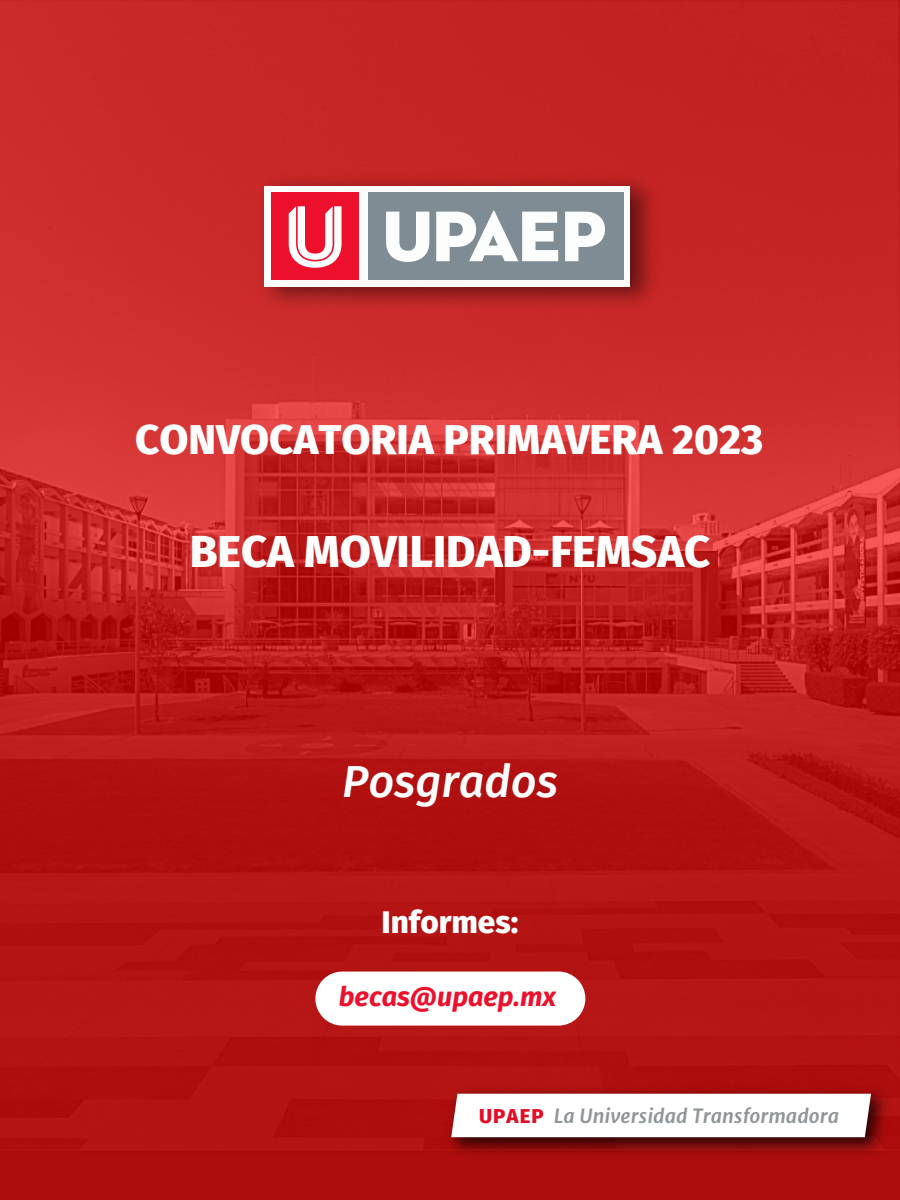
<style>
.page{position:relative;width:900px;height:1200px;background:#fff}
.page>*{position:absolute;margin:0;border:0;box-sizing:border-box;transform-origin:0 0}
.t1{font:800 45px "Fira Sans";color:#fff}
.t2{font:italic 500 45px "Fira Sans";color:#fff}
.t3{font:800 42px "Fira Sans";color:#fff}
.t4{font:800 31.5px "Fira Sans";color:#fff}
.t5{font:italic 700 27px "Fira Sans";color:#ed102c}
.t6{font:italic 700 19.35px "Merriweather Sans";color:#8f9598}
.s1{font-family:"Fira Sans";font-weight:800;font-style:normal;font-size:20.25px;color:#e30d26}
</style>
<div class="page">
<img style="left:0;top:0;width:900px;height:1199px">
<img style="left:438px;top:1080px;width:459px;height:82px">
<svg style="left:451px;top:1093px;width:420px;height:44px"></svg>
<img style="left:249px;top:165px;width:419px;height:153px">
<div style="left:264px;top:186px;width:366px;height:101px;background:#fff"></div>
<div style="left:368px;top:193px;width:255px;height:87px;background:#808c93"></div>
<svg style="left:386px;top:210px;width:219px;height:52px"></svg>
<div style="left:271px;top:193px;width:88px;height:87px;background:#ed102c"></div>
<svg style="left:289px;top:206px;width:53px;height:62px"></svg>
<div style="left:315px;top:971px;width:270px;height:54px;background:#fff;border-radius:27px"></div>
<h2 class="t3" style="left:135px;top:414px;width:629px">CONVOCATORIA PRIMAVERA 2023</h2>
<h1 class="t1" style="left:190px;top:525px;width:522px">BECA MOVILIDAD-FEMSAC</h1>
<h1 class="t2" style="left:342px;top:754px;width:217px">Posgrados</h1>
<h3 class="t4" style="left:382px;top:903px;width:138px">Informes:</h3>
<h3 class="t5" style="left:339px;top:981px;width:219px">becas@upaep.mx</h3>
<p class="t6" style="left:479px;top:1103px;width:362px"><span class="s1">UPAEP</span> La Universidad Transformadora</p>
</div>
